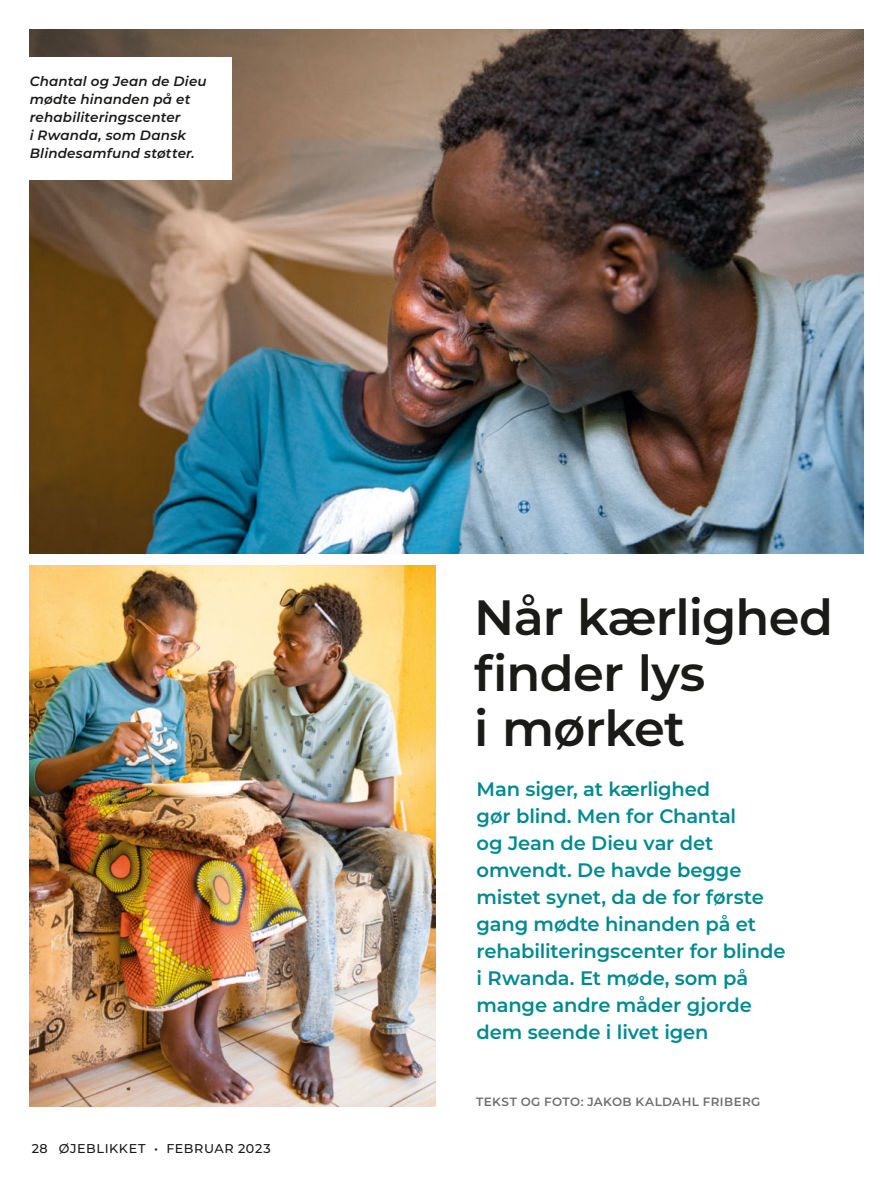
<style>
.page{position:relative;width:893px;height:1183px;background:#fff}
.page>*{position:absolute;margin:0;border:0;box-sizing:border-box;transform-origin:0 0}
.t1{font:600 49.5px/55.5px "Montserrat";letter-spacing:-.015em;color:#1a1a18}
.t2{font:600 19.5px/27px "Montserrat";letter-spacing:-.005em;color:#008a8f}
.t3{font:italic 600 13.5px/18px "Montserrat";letter-spacing:.01em;color:#1a1a18}
.t4{font:500 12.75px "Montserrat";letter-spacing:.045em;color:#1a1a18}
.t5{font:600 12px "Montserrat";letter-spacing:.035em;color:#6f6f6e}
</style>
<div class="page">
<img style="left:30px;top:30px;width:833px;height:523px">
<div style="left:27px;top:57px;width:205px;height:123px;background:#fff"></div>
<img style="left:30px;top:566px;width:406px;height:540px">
<p class="t3" style="left:30px;top:72px;width:178px">Chantal og Jean de Dieu mødte hinanden på et rehabiliteringscenter<br>i Rwanda, som Dansk<br>Blindesamfund støtter.</p>
<p class="t4" style="left:32px;top:1138px;width:240px">28 ØJEBLIKKET • FEBRUAR 2023</p>
<h1 class="t1" style="left:474px;top:587px;width:361px">Når kærlighed finder lys<br>i mørket</h1>
<p class="t2" style="left:477px;top:774px;width:310px">Man siger, at kærlighed<br>gør blind. Men for Chantal<br>og Jean de Dieu var det omvendt. De havde begge mistet synet, da de for første gang mødte hinanden på et rehabiliteringscenter for blinde i Rwanda. Et møde, som på mange andre måder gjorde dem seende i livet igen</p>
<p class="t5" style="left:476px;top:1092px;width:286px">TEKST OG FOTO: JAKOB KALDAHL FRIBERG</p>
</div>
